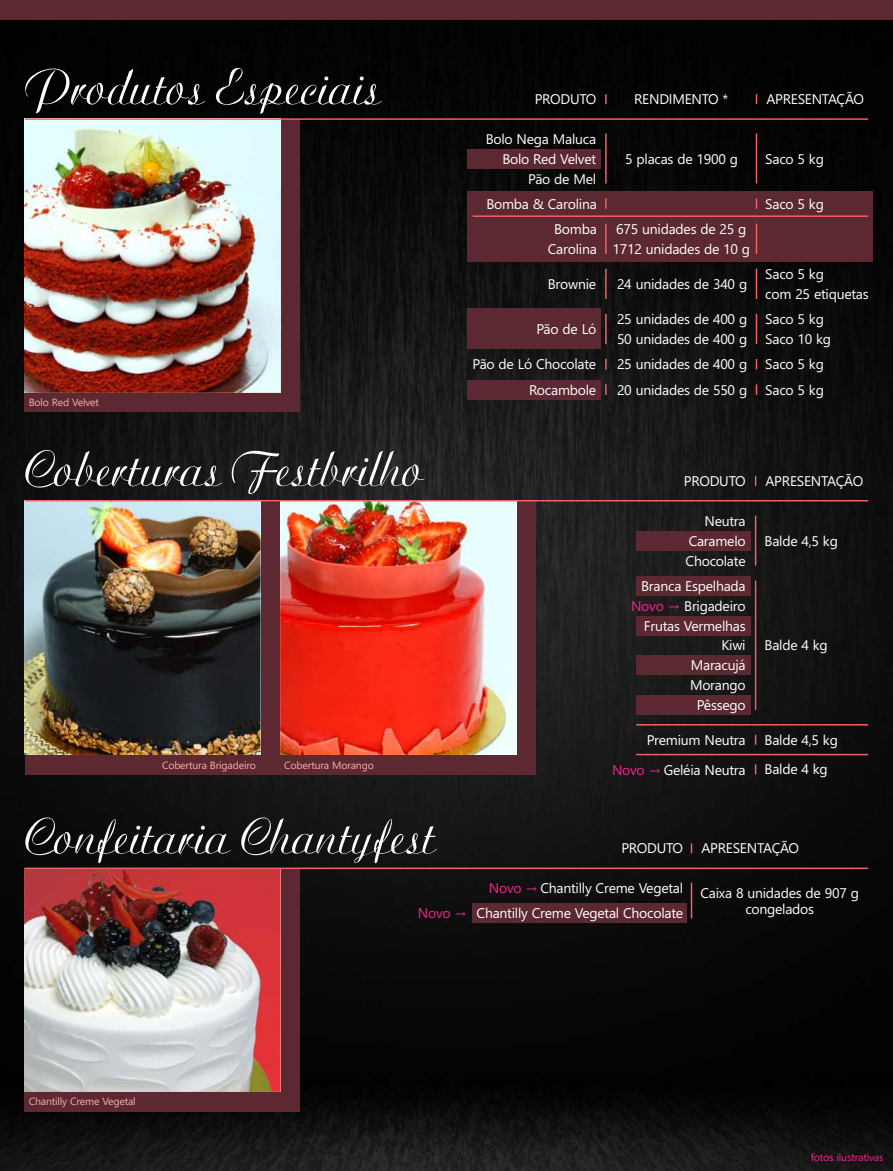
<style>
.page{position:relative;width:893px;height:1171px;background:#fff}
.page>*{position:absolute;margin:0;border:0;box-sizing:border-box;transform-origin:0 0}
.t1{font:50.05px "Ariston";color:#fefefe}
.t2{font:14px/19.8px "Segoe UI";letter-spacing:-.02em;color:#fefefe}
.t3{font:14px "Segoe UI";color:#ec268f}
.t4{font:10.5px "Segoe UI";letter-spacing:-.02em;color:#f7adaf}
.t5{font:10.5px "Segoe UI";letter-spacing:-.02em;color:#ec268f}
.s1{color:#ec268f}
</style>
<div class="page">
<img style="left:0;top:20px;width:893px;height:1151px">
<div style="left:0;top:0;width:893px;height:20px;background:#5c2831"></div>
<div style="left:25px;top:868px;width:275px;height:243px;background:#5c2831"></div>
<div style="left:472px;top:903px;width:215px;height:20px;background:#5c2831"></div>
<hr style="left:691px;top:882px;width:1px;height:36px;background:#f16262">
<img style="left:25px;top:869px;width:256px;height:222px">
<hr style="left:25px;top:867px;width:843px;height:2px;background:#f16262">
<div style="left:25px;top:501px;width:511px;height:273px;background:#5c2831"></div>
<img style="left:25px;top:501px;width:236px;height:254px">
<img style="left:280px;top:501px;width:236px;height:254px">
<hr style="left:636px;top:724px;width:232px;height:1px;background:#f16262">
<hr style="left:636px;top:754px;width:232px;height:1px;background:#f16262">
<div style="left:636px;top:531px;width:115px;height:20px;background:#5c2831"></div>
<div style="left:636px;top:576px;width:115px;height:20px;background:#5c2831"></div>
<div style="left:636px;top:655px;width:115px;height:20px;background:#5c2831"></div>
<div style="left:636px;top:616px;width:115px;height:19px;background:#5c2831"></div>
<div style="left:636px;top:695px;width:115px;height:20px;background:#5c2831"></div>
<hr style="left:755px;top:515px;width:1px;height:51px;background:#f16262">
<hr style="left:755px;top:580px;width:1px;height:130px;background:#f16262">
<hr style="left:25px;top:500px;width:843px;height:1px;background:#f16262">
<div style="left:468px;top:149px;width:133px;height:20px;background:#5c2831"></div>
<svg style="left:605px;top:94px;width:2px;height:10px"></svg>
<hr style="left:605px;top:133px;width:2px;height:50px;background:#f16262">
<hr style="left:756px;top:133px;width:1px;height:50px;background:#f16262">
<div style="left:468px;top:191px;width:405px;height:70px;background:#5c2831"></div>
<svg style="left:605px;top:198px;width:2px;height:11px"></svg>
<hr style="left:605px;top:224px;width:2px;height:30px;background:#f16262">
<hr style="left:473px;top:215px;width:395px;height:2px;background:#f16262">
<hr style="left:756px;top:224px;width:1px;height:30px;background:#f16262">
<div style="left:468px;top:309px;width:133px;height:40px;background:#5c2831"></div>
<div style="left:468px;top:380px;width:133px;height:20px;background:#5c2831"></div>
<hr style="left:605px;top:269px;width:2px;height:30px;background:#f16262">
<hr style="left:605px;top:314px;width:2px;height:30px;background:#f16262">
<svg style="left:605px;top:359px;width:2px;height:10px"></svg>
<svg style="left:605px;top:384px;width:2px;height:11px"></svg>
<hr style="left:756px;top:269px;width:1px;height:30px;background:#f16262">
<hr style="left:756px;top:314px;width:1px;height:30px;background:#f16262">
<div style="left:25px;top:119px;width:275px;height:293px;background:#5c2831"></div>
<img style="left:25px;top:120px;width:256px;height:272px">
<hr style="left:25px;top:118px;width:843px;height:2px;background:#f16262">
<h1 class="t1" style="left:26px;top:69px;width:357px">Produtos Especiais</h1>
<p class="t4" style="left:29px;top:398px;width:72px">Bolo Red Velvet</p>
<p class="t2" style="left:535px;top:91px;width:63px">PRODUTO</p>
<p class="t2" style="left:634px;top:91px;width:96px">RENDIMENTO *</p>
<p class="t2" style="left:766px;top:91px;width:99px">APRESENTAÇÃO</p>
<p class="t2" style="left:486px;top:130px;width:112px;text-align:right">Bolo Nega Maluca<br>Bolo Red Velvet<br>Pão de Mel</p>
<p class="t2" style="left:625px;top:150px;width:114px">5 placas de 1900 g</p>
<p class="t2" style="left:765px;top:150px;width:60px">Saco 5 kg</p>
<p class="t2" style="left:486px;top:195px;width:112px">Bomba &amp; Carolina</p>
<p class="t2" style="left:765px;top:195px;width:60px">Saco 5 kg</p>
<p class="t2" style="left:613px;top:220px;width:139px">675 unidades de 25 g<br>1712 unidades de 10 g</p>
<p class="t2" style="left:548px;top:220px;width:50px;text-align:center">Bomba<br>Carolina</p>
<p class="t2" style="left:548px;top:275px;width:50px">Brownie</p>
<p class="t2" style="left:617px;top:275px;width:132px">24 unidades de 340 g</p>
<p class="t2" style="left:617px;top:311px;width:132px">25 unidades de 400 g<br>50 unidades de 400 g</p>
<p class="t2" style="left:617px;top:353px;width:132px;line-height:25.4px">25 unidades de 400 g<br>20 unidades de 550 g</p>
<p class="t2" style="left:536px;top:321px;width:61px">Pão de Ló</p>
<p class="t2" style="left:473px;top:353px;width:125px;line-height:25.2px;text-align:right">Pão de Ló Chocolate<br>Rocambole</p>
<p class="t2" style="left:765px;top:266px;width:105px">Saco 5 kg<br>com 25 etiquetas</p>
<p class="t2" style="left:765px;top:311px;width:67px">Saco 5 kg<br>Saco 10 kg</p>
<p class="t2" style="left:765px;top:353px;width:60px;line-height:25.4px">Saco 5 kg<br>Saco 5 kg</p>
<h1 class="t1" style="left:26px;top:451px;width:400px">Coberturas Festbrilho</h1>
<p class="t4" style="left:162px;top:761px;width:95px">Cobertura Brigadeiro</p>
<p class="t4" style="left:284px;top:761px;width:91px">Cobertura Morango</p>
<p class="t2" style="left:684px;top:472px;width:63px">PRODUTO</p>
<p class="t2" style="left:765px;top:472px;width:99px">APRESENTAÇÃO</p>
<p class="t2" style="left:686px;top:512px;width:62px;text-align:justify;text-indent:19px">Neutra Caramelo Chocolate</p>
<p class="t2" style="left:631px;top:577px;width:116px;text-align:right">Branca Espelhada<br><span class="s1">Novo →</span> Brigadeiro<br>Frutas Vermelhas<br>Kiwi<br>Maracujá<br>Morango<br>Pêssego</p>
<p class="t2" style="left:764px;top:532px;width:75px">Balde 4,5 kg</p>
<p class="t2" style="left:764px;top:637px;width:65px">Balde 4 kg</p>
<p class="t2" style="left:647px;top:731px;width:101px">Premium Neutra</p>
<p class="t2" style="left:764px;top:731px;width:75px">Balde 4,5 kg</p>
<p class="t2" style="left:612px;top:761px;width:135px"><span class="s1">Novo →</span> Geléia Neutra</p>
<p class="t2" style="left:764px;top:761px;width:65px">Balde 4 kg</p>
<h1 class="t1" style="left:26px;top:818px;width:412px">Confeitaria Chantyfest</h1>
<p class="t3" style="left:418px;top:908px;width:50px">Novo →</p>
<p class="t2" style="left:621px;top:840px;width:63px">PRODUTO</p>
<p class="t2" style="left:701px;top:840px;width:99px">APRESENTAÇÃO</p>
<p class="t2" style="left:700px;top:886px;width:160px;line-height:15.8px;text-align:center">Caixa 8 unidades de 907 g congelados</p>
<p class="t2" style="left:477px;top:877px;width:208px;line-height:25.2px;text-align:right"><span class="s1">Novo →</span> Chantilly Creme Vegetal<br>Chantilly Creme Vegetal Chocolate</p>
<p class="t4" style="left:29px;top:1097px;width:109px">Chantilly Creme Vegetal</p>
<p class="t5" style="left:811px;top:1153px;width:74px">fotos ilustrativas</p>
</div>
